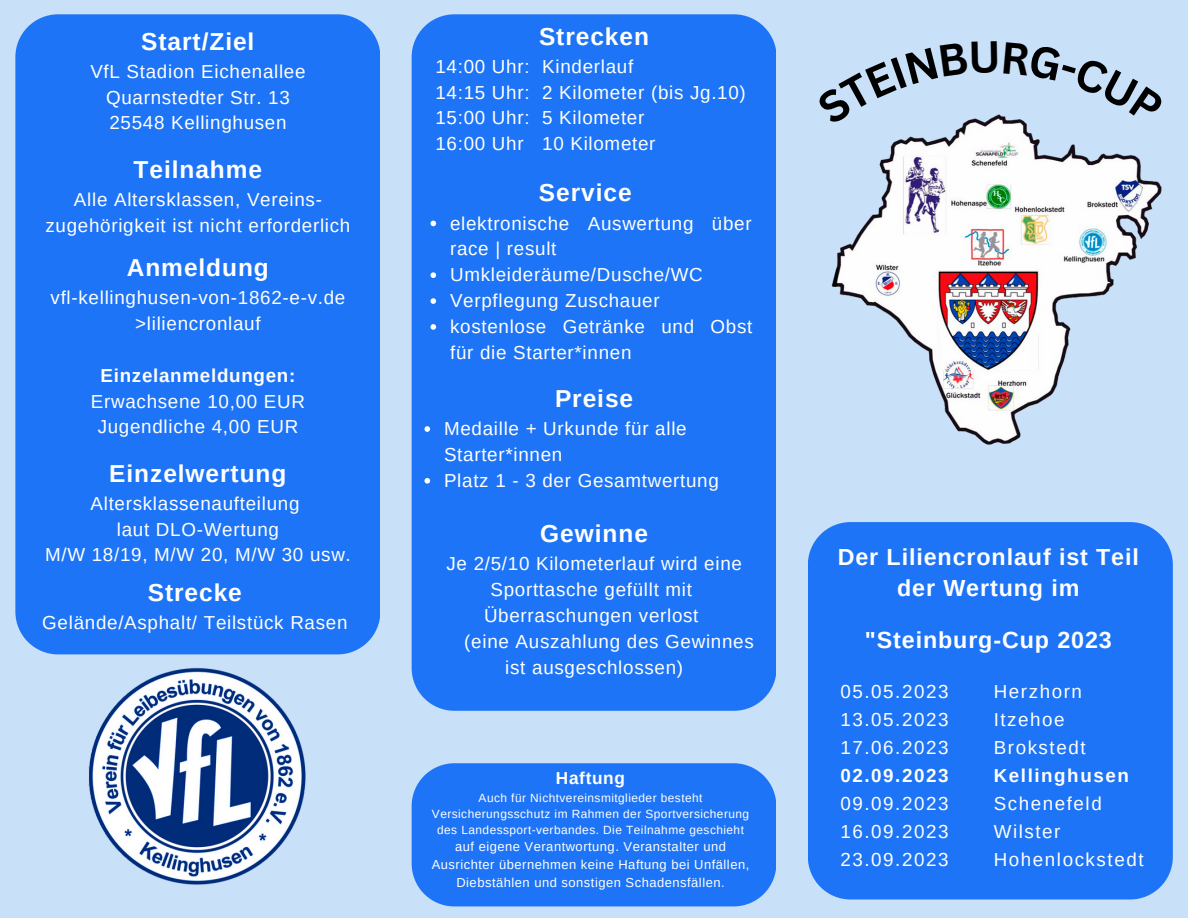
<style>
.page{position:relative;width:1188px;height:918px;background:#c8e0f8}
.page>*{position:absolute;margin:0;border:0;box-sizing:border-box;transform-origin:0 0}
.t1{font:700 24.45px "Arimo";letter-spacing:.04em;color:#fff}
.t2{font:700 23.25px/31.5px "Arimo";letter-spacing:.04em;color:#fff;text-align:center}
.t3{font:18.75px/25.8px "Arimo";letter-spacing:.04em;color:#fff}
.t4{font:18.75px "Arimo";letter-spacing:.085em;color:#fff}
.t5{font:700 18.75px "Arimo";letter-spacing:.04em;color:#fff}
.t6{font:700 18.75px "Arimo";letter-spacing:.085em;color:#fff}
.t7{font:700 18.75px "Arimo";letter-spacing:.06em;color:#fff}
.t8{font:700 17.25px "Arimo";letter-spacing:.04em;color:#fff}
.t9{font:12.9px/17.9px "Arimo";letter-spacing:.04em;color:#fff;text-align:center}
.t10{font:11.85px/16.2px "Arimo";letter-spacing:.04em;color:#fff;text-align:center}
</style>
<div class="page">
<div style="left:15px;top:14px;width:365px;height:640px;background:#1e74f6;border-radius:43px"></div>
<div style="left:808px;top:522px;width:364px;height:377px;background:#1e74f6;border-radius:43px"></div>
<img style="left:824px;top:114px;width:338px;height:417px">
<div style="left:412px;top:763px;width:364px;height:143px;background:#1e74f6"></div>
<div style="left:412px;top:14px;width:364px;height:697px;background:#1e74f6;border-radius:43px"></div>
<svg style="left:430px;top:221px;width:6px;height:5px"></svg>
<svg style="left:430px;top:272px;width:6px;height:6px"></svg>
<svg style="left:430px;top:298px;width:6px;height:6px"></svg>
<svg style="left:430px;top:324px;width:6px;height:6px"></svg>
<svg style="left:424px;top:426px;width:6px;height:6px"></svg>
<svg style="left:424px;top:478px;width:6px;height:6px"></svg>
<img style="left:88px;top:667px;width:218px;height:218px">
<svg style="left:824px;top:114px;width:173px;height:11px"></svg>
<svg style="left:1003px;top:105px;width:159px;height:20px"></svg>
<p class="t1" style="left:141px;top:28px;width:115px">Start/Ziel</p>
<p class="t3" style="left:90px;top:59px;width:217px">VfL Stadion Eichenallee</p>
<p class="t3" style="left:106px;top:84px;width:185px">Quarnstedter Str. 13</p>
<p class="t3" style="left:109px;top:110px;width:179px">25548 Kellinghusen</p>
<p class="t1" style="left:134px;top:156px;width:130px">Teilnahme</p>
<p class="t3" style="left:46px;top:187px;width:306px;text-align:center">Alle Altersklassen, Vereins&shy;zugehörigkeit ist nicht erforderlich</p>
<p class="t1" style="left:127px;top:254px;width:144px">Anmeldung</p>
<p class="t3" style="left:51px;top:285px;width:296px">vfl-kellinghusen-von-1862-e-v.de</p>
<p class="t3" style="left:135px;top:311px;width:127px">&gt;liliencronlauf</p>
<p class="t5" style="left:101px;top:365px;width:196px">Einzelanmeldungen:</p>
<p class="t3" style="left:91px;top:388px;width:216px">Erwachsene 10,00 EUR</p>
<p class="t3" style="left:98px;top:414px;width:202px">Jugendliche 4,00 EUR</p>
<p class="t1" style="left:109px;top:460px;width:179px">Einzelwertung</p>
<p class="t3" style="left:91px;top:491px;width:210px">Altersklassenaufteilung</p>
<p class="t3" style="left:117px;top:516px;width:164px">laut DLO-Wertung</p>
<p class="t3" style="left:45px;top:542px;width:307px">M/W 18/19, M/W 20, M/W 30 usw.</p>
<p class="t1" style="left:148px;top:579px;width:96px">Strecke</p>
<p class="t3" style="left:42px;top:609px;width:307px">Gelände/Asphalt/ Teilstück Rasen</p>
<p class="t1" style="left:539px;top:22px;width:111px">Strecken</p>
<p class="t3" style="left:435px;top:53px;width:199px">14:00 Uhr: Kinderlauf</p>
<p class="t3" style="left:435px;top:79px;width:312px">14:15 Uhr: 2 Kilometer (bis Jg.10)</p>
<p class="t3" style="left:435px;top:105px;width:210px">15:00 Uhr: 5 Kilometer</p>
<p class="t3" style="left:435px;top:131px;width:222px">16:00 Uhr 10 Kilometer</p>
<p class="t1" style="left:539px;top:179px;width:94px">Service</p>
<p class="t3" style="left:450px;top:210px;width:303px">elektronische Auswertung über race | result</p>
<p class="t3" style="left:450px;top:262px;width:254px">Umkleideräume/Dusche/WC</p>
<p class="t3" style="left:450px;top:288px;width:211px">Verpflegung Zuschauer</p>
<p class="t3" style="left:450px;top:314px;width:304px">kostenlose Getränke und Obst für die Starter*innen</p>
<p class="t1" style="left:555px;top:385px;width:80px">Preise</p>
<p class="t3" style="left:444px;top:416px;width:244px">Medaille + Urkunde für alle<br>Starter*innen</p>
<p class="t3" style="left:444px;top:468px;width:276px">Platz 1 - 3 der Gesamtwertung</p>
<p class="t1" style="left:540px;top:520px;width:109px">Gewinne</p>
<p class="t3" style="left:447px;top:551px;width:297px;text-align:center">Je 2/5/10 Kilometerlauf wird eine<br>Sporttasche gefüllt mit</p>
<p class="t3" style="left:484px;top:603px;width:216px">Überraschungen verlost</p>
<p class="t3" style="left:464px;top:629px;width:291px">(eine Auszahlung des Gewinnes</p>
<p class="t3" style="left:505px;top:655px;width:179px">ist ausgeschlossen)</p>
<p class="t8" style="left:556px;top:768px;width:71px">Haftung</p>
<p class="t10" style="left:432px;top:790px;width:319px">Auch für Nichtvereinsmitglieder besteht<br>Versicherungsschutz im Rahmen der Sportversicherung des Landessport-verbandes. Die Teilnahme geschieht</p>
<p class="t9" style="left:432px;top:838px;width:319px">auf eigene Verantwortung. Veranstalter und<br>Ausrichter übernehmen keine Haftung bei Unfällen,<br>Diebstählen und sonstigen Schadensfällen.</p>
<p class="t2" style="left:838px;top:541px;width:303px">Der Liliencronlauf ist Teil der Wertung im</p>
<p class="t2" style="left:865px;top:624px;width:248px">"Steinburg-Cup 2023</p>
<p class="t3" style="left:840px;top:678px;width:110px">05.05.2023</p>
<p class="t3" style="left:840px;top:706px;width:110px">13.05.2023</p>
<p class="t3" style="left:840px;top:734px;width:110px">17.06.2023</p>
<p class="t7" style="left:840px;top:765px;width:110px">02.09.2023</p>
<p class="t3" style="left:840px;top:791px;width:110px">09.09.2023</p>
<p class="t3" style="left:840px;top:819px;width:110px">16.09.2023</p>
<p class="t3" style="left:840px;top:847px;width:110px">23.09.2023</p>
<p class="t4" style="left:994px;top:681px;width:90px">Herzhorn</p>
<p class="t4" style="left:994px;top:709px;width:73px">Itzehoe</p>
<p class="t4" style="left:994px;top:737px;width:93px">Brokstedt</p>
<p class="t6" style="left:994px;top:765px;width:137px">Kellinghusen</p>
<p class="t4" style="left:994px;top:793px;width:110px">Schenefeld</p>
<p class="t4" style="left:994px;top:821px;width:68px">Wilster</p>
<p class="t4" style="left:994px;top:849px;width:151px">Hohenlockstedt</p>
</div>
